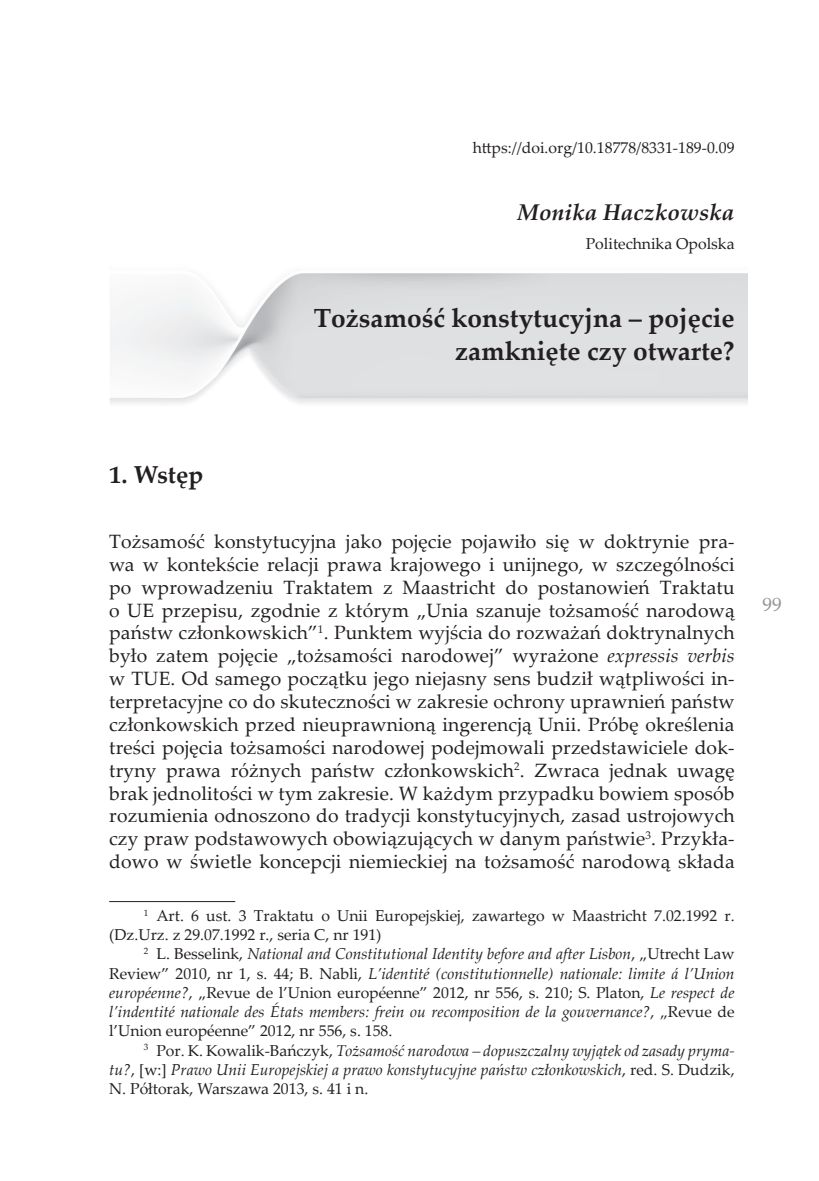
<style>
.page{position:relative;width:819px;height:1181px;background:#fff}
.page>*{position:absolute;margin:0;border:0;box-sizing:border-box;transform-origin:0 0}
.tytul_01{font:700 26.25px/33.2px "Palatino Linotype";color:#231f20;text-align:right}
.tytul_02{font:700 24.5px "Palatino Linotype";color:#231f20}
.autor{font:italic 700 22.75px "Palatino Linotype";color:#231f20}
.tekstowy{font:19.25px/22.9px "Palatino Linotype";letter-spacing:.01em;color:#231f20;text-align:justify}
.t1{font:19.25px "Palatino Linotype";color:#939598}
.przypisowy{font:italic 15.75px/19.2px "Palatino Linotype";color:#231f20;text-align:justify}
.przypisowy-2{font:15.75px/19.2px "Palatino Linotype";color:#231f20}
.doi{font:15.75px "Palatino Linotype";color:#231f20}
.afiliacja{font:15.75px "Palatino Linotype";color:#231f20}
.s1{font-style:italic}
.s2{font-style:normal}
</style>
<div class="page">
<hr style="left:109px;top:901px;width:126px;height:1px;background:#231f20">
<p class="doi" style="left:472px;top:136px;width:263px">https://doi.org/10.18778/8331-189-0.09</p>
<p class="autor" style="left:517px;top:196px;width:218px">Monika Haczkowska</p>
<p class="afiliacja" style="left:585px;top:233px;width:150px">Politechnika Opolska</p>
<p class="tytul_01" style="left:314px;top:300px;width:422px">Tożsamość konstytucyjna – pojęcie zamknięte czy otwarte?</p>
<p class="tytul_02" style="left:109px;top:457px;width:96px">1. Wstęp</p>
<p class="tekstowy" style="left:109px;top:529px;width:627px">Tożsamość konstytucyjna jako pojęcie pojawiło się w doktrynie pra&shy;wa w kontekście relacji prawa krajowego i unijnego, w szczególności po wprowadzeniu Traktatem z Maastricht do postanowień Traktatu o UE przepisu, zgodnie z którym „Unia szanuje tożsamość narodową państw członkowskich”<sup>1</sup>. Punktem wyjścia do rozważań doktrynalnych było zatem pojęcie „tożsamości narodowej” wyrażone <span class="s1">expressis verbis </span>w TUE. Od samego początku jego niejasny sens budził wątpliwości in&shy;terpretacyjne co do skuteczności w zakresie ochrony uprawnień państw członkowskich przed nieuprawnioną ingerencją Unii. Próbę określenia treści pojęcia tożsamości narodowej podejmowali przedstawiciele dok&shy;tryny prawa różnych państw członkowskich<sup>2</sup>. Zwraca jednak uwagę brak jednolitości w tym zakresie. W każdym przypadku bowiem sposób rozumienia odnoszono do tradycji konstytucyjnych, zasad ustrojowych czy praw podstawowych obowiązujących w danym państwie<sup>3</sup>. Przykła&shy;dowo w świetle koncepcji niemieckiej na tożsamość narodową składa</p>
<p class="przypisowy-2" style="left:109px;top:905px;width:627px;text-indent:35px"><sup>1</sup> Art. 6 ust. 3 Traktatu o Unii Europejskiej, zawartego w Maastricht 7.02.1992 r. (Dz.Urz. z 29.07.1992 r., seria C, nr 191)</p>
<p class="przypisowy" style="left:109px;top:943px;width:627px;text-indent:35px"><sup>2</sup> <span class="s2">L. Besselink,</span> National and Constitutional Identity before and after Lisbon<span class="s2">, „Utrecht Law Review” 2010, nr 1, s. 44; B. Nabli,</span> L’identité (constitutionnelle) nationale: limite á l’Union européenne?<span class="s2">, „Revue de l’Union européenne” 2012, nr 556, s. 210; S. Platon,</span> Le respect de l’indentité nationale des États members: frein ou recomposition de la gouvernance?<span class="s2">, „Revue de l’Union européenne” 2012, nr 556, s. 158.</span></p>
<p class="przypisowy" style="left:109px;top:1040px;width:627px;text-indent:35px"><sup>3</sup> <span class="s2">Por. K. Kowalik-Bańczyk,</span> Tożsamość narodowa – dopuszczalny wyjątek od zasady pryma&shy;tu?<span class="s2">, [w:]</span> Prawo Unii Europejskiej a prawo konstytucyjne państw członkowskich<span class="s2">, red. S. Dudzik, N. Półtorak, Warszawa 2013, s. 41 i n.</span></p>
<p class="t1" style="left:762px;top:591px;width:21px">99</p>
</div>
